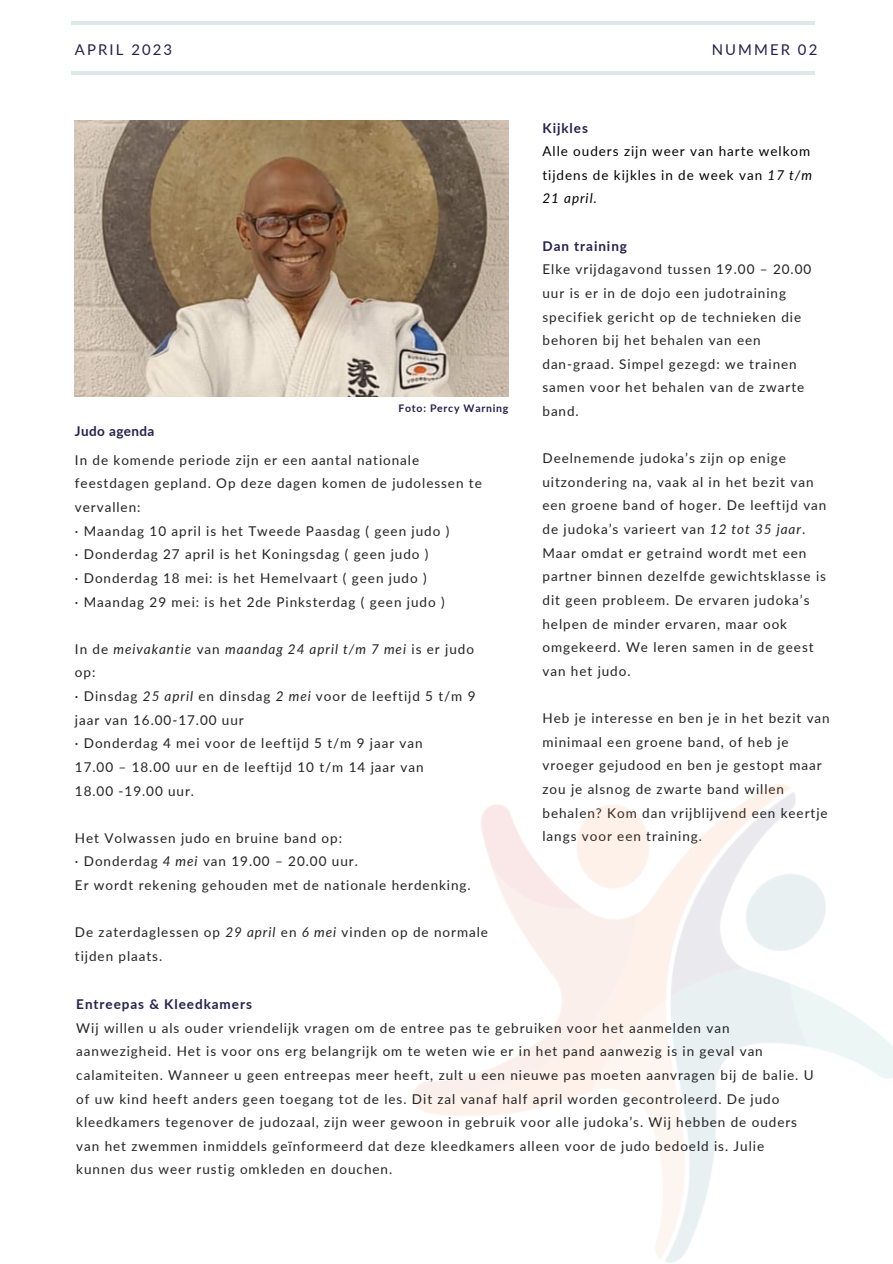
<style>
.page{position:relative;width:893px;height:1264px;background:#fff}
.page>*{position:absolute;margin:0;border:0;box-sizing:border-box;transform-origin:0 0}
.t1{font:14.85px "Lato";letter-spacing:.14em;color:#25204d}
.t2{font:13.5px/23.5px "Lato";letter-spacing:.07em;color:#222}
.t3{font:13.5px/23.5px "Lato";letter-spacing:.07em;color:#000}
.t4{font:700 13.5px "Lato";letter-spacing:.07em;color:#25204d}
.t5{font:700 13.5px "Lato";letter-spacing:.03em;color:#25204d}
.t6{font:700 10.5px "Lato";letter-spacing:.07em;color:#25204d}
.s1{font-style:italic}
</style>
<div class="page">
<hr style="left:71px;top:71px;width:744px;height:4px;background:#dce8ea">
<hr style="left:71px;top:22px;width:744px;height:3px;background:#0e6171">
<img style="left:75px;top:121px;width:433px;height:275px">
<p class="t1" style="left:75px;top:40px;width:99px">APRIL 2023</p>
<p class="t1" style="left:711px;top:40px;width:107px">NUMMER 02</p>
<p class="t5" style="left:75px;top:422px;width:81px">Judo agenda</p>
<p class="t6" style="left:398px;top:402px;width:111px">Foto: Percy Warning</p>
<p class="t2" style="left:75px;top:448px;width:408px">In de komende periode zijn er een aantal nationale feestdagen gepland. Op deze dagen komen de judolessen te vervallen:<br>· Maandag 10 april is het Tweede Paasdag ( geen judo )<br>· Donderdag 27 april is het Koningsdag ( geen judo )<br>· Donderdag 18 mei: is het Hemelvaart ( geen judo )<br>· Maandag 29 mei: is het 2de Pinksterdag ( geen judo )</p>
<p class="t2" style="left:75px;top:636px;width:402px">In de <span class="s1">meivakantie</span> van <span class="s1">maandag 24 april t/m 7 mei</span> is er judo op:<br>· Dinsdag <span class="s1">25 april</span> en dinsdag <span class="s1">2 mei</span> voor de leeftijd 5 t/m 9 jaar van 16.00-17.00 uur<br>· Donderdag 4 mei voor de leeftijd 5 t/m 9 jaar van<br>17.00 – 18.00 uur en de leeftijd 10 t/m 14 jaar van<br>18.00 -19.00 uur.</p>
<p class="t2" style="left:75px;top:825px;width:397px">Het Volwassen judo en bruine band op:<br>· Donderdag <span class="s1">4 mei</span> van 19.00 – 20.00 uur.<br>Er wordt rekening gehouden met de nationale herdenking.</p>
<p class="t2" style="left:75px;top:920px;width:414px">De zaterdaglessen op <span class="s1">29 april</span> en <span class="s1">6 mei</span> vinden op de normale tijden plaats.</p>
<p class="t4" style="left:542px;top:119px;width:47px">Kijkles</p>
<p class="t3" style="left:542px;top:139px;width:271px">Alle ouders zijn weer van harte welkom tijdens de kijkles in de week van <span class="s1">17 t/m<br>21 april.</span></p>
<p class="t4" style="left:542px;top:237px;width:86px">Dan training</p>
<p class="t2" style="left:542px;top:257px;width:270px">Elke vrijdagavond tussen 19.00 – 20.00 uur is er in de dojo een judotraining specifiek gericht op de technieken die behoren bij het behalen van een dan-graad. Simpel gezegd: we trainen samen voor het behalen van de zwarte band.</p>
<p class="t2" style="left:542px;top:446px;width:285px">Deelnemende judoka’s zijn op enige uitzondering na, vaak al in het bezit van een groene band of hoger. De leeftijd van de judoka’s varieert van <span class="s1">12 tot 35 jaar</span>.<br>Maar omdat er getraind wordt met een partner binnen dezelfde gewichtsklasse is dit geen probleem. De ervaren judoka’s helpen de minder ervaren, maar ook omgekeerd. We leren samen in de geest van het judo.</p>
<p class="t2" style="left:542px;top:706px;width:289px">Heb je interesse en ben je in het bezit van minimaal een groene band, of heb je vroeger gejudood en ben je gestopt maar zou je alsnog de zwarte band willen behalen? Kom dan vrijblijvend een keertje langs voor een training.</p>
<p class="t4" style="left:76px;top:995px;width:177px">Entreepas &amp; Kleedkamers</p>
<p class="t2" style="left:76px;top:1015px;width:738px">Wij willen u als ouder vriendelijk vragen om de entree pas te gebruiken voor het aanmelden van aanwezigheid. Het is voor ons erg belangrijk om te weten wie er in het pand aanwezig is in geval van calamiteiten. Wanneer u geen entreepas meer heeft, zult u een nieuwe pas moeten aanvragen bij de balie. U of uw kind heeft anders geen toegang tot de les. Dit zal vanaf half april worden gecontroleerd. De judo kleedkamers tegenover de judozaal, zijn weer gewoon in gebruik voor alle judoka’s. Wij hebben de ouders van het zwemmen inmiddels geïnformeerd dat deze kleedkamers alleen voor de judo bedoeld is. Julie kunnen dus weer rustig omkleden en douchen.</p>
</div>
